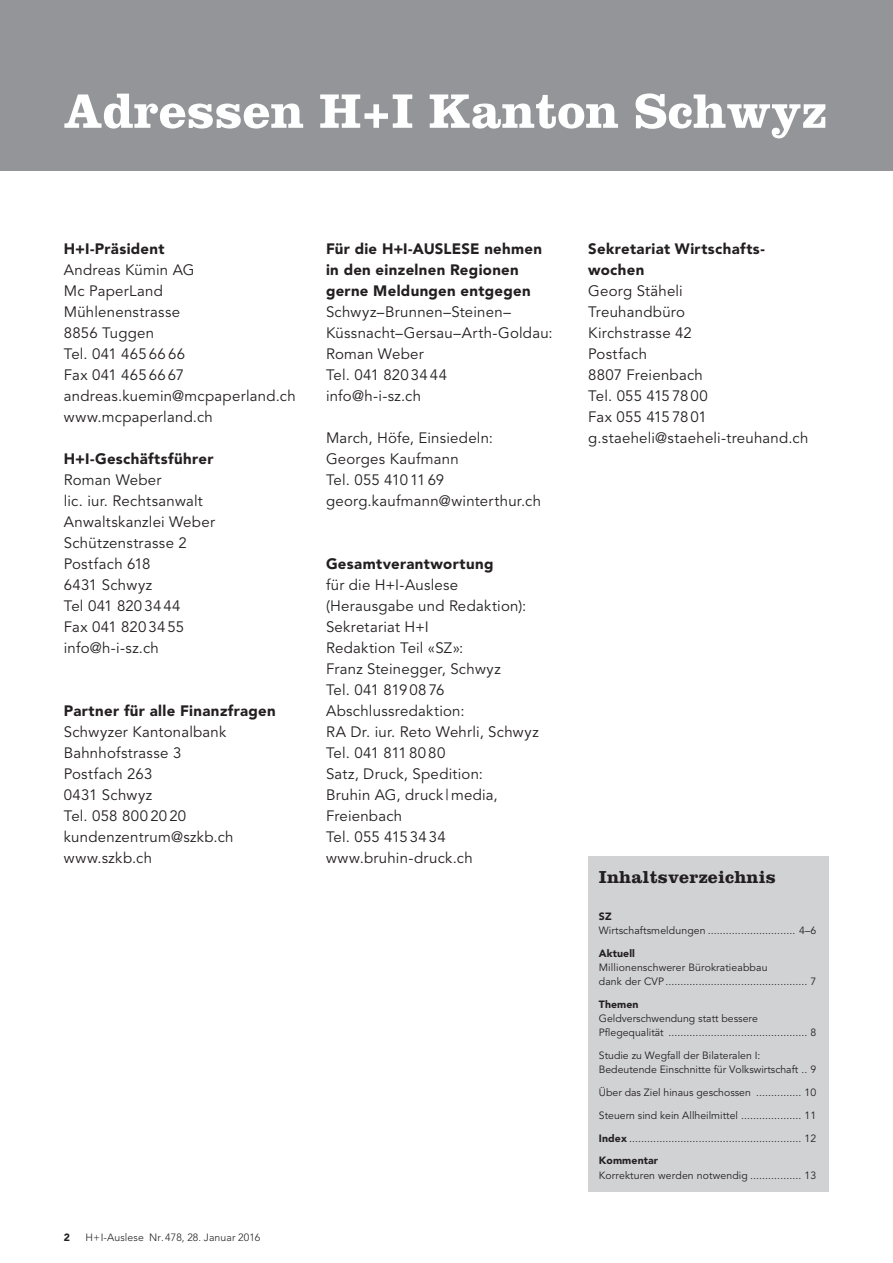
<style>
.page{position:relative;width:893px;height:1263px;background:#fff}
.page>*{position:absolute;margin:0;border:0;box-sizing:border-box;transform-origin:0 0}
.t1{font:700 50.25px "Clarendon";color:#fff}
.t2{font:700 18px "Clarendon";letter-spacing:.01em;color:#231f20}
.t3{font:15px/21px "Avenir";letter-spacing:.015em;color:#231f20}
.t4{font:900 15px/21px "Avenir";letter-spacing:.025em;color:#231f20}
.t5{font:10.5px/14.2px "Avenir";color:#231f20}
.t6{font:300 10.5px "Avenir";letter-spacing:.01em;color:#231f20}
.t7{font:900 10.5px "Avenir";letter-spacing:.01em;color:#231f20}
.s1{font-weight:900}
</style>
<div class="page">
<div style="left:0;top:0;width:893px;height:170px;background:#939598"></div>
<div style="left:588px;top:856px;width:241px;height:335px;background:#d1d2d4"></div>
<h1 class="t1" style="left:64px;top:81px;width:764px">Adressen H+I Kanton Schwyz</h1>
<p class="t4" style="left:64px;top:238px;width:102px">H+I-Präsident</p>
<p class="t3" style="left:64px;top:260px;width:233px">Andreas Kümin AG<br>Mc PaperLand<br>Mühlenenstrasse<br>8856 Tuggen<br>Tel. 041 465 66 66<br>Fax 041 465 66 67 andreas.kuemin@mcpaperland.ch www.mcpaperland.ch</p>
<p class="t4" style="left:64px;top:448px;width:151px">H+I-Geschäftsführer</p>
<p class="t3" style="left:64px;top:470px;width:153px">Roman Weber<br>lic. iur. Rechtsanwalt<br>Anwaltskanzlei Weber<br>Schützenstrasse 2<br>Postfach 618<br>6431 Schwyz<br>Tel 041 820 34 44<br>Fax 041 820 34 55 info@h-i-sz.ch</p>
<p class="t4" style="left:64px;top:700px;width:214px">Partner für alle Finanzfragen</p>
<p class="t3" style="left:64px;top:722px;width:171px">Schwyzer Kantonalbank<br>Bahnhofstrasse 3<br>Postfach 263<br>0431 Schwyz<br>Tel. 058 800 20 20 kundenzentrum@szkb.ch www.szkb.ch</p>
<p class="t4" style="left:326px;top:238px;width:218px">Für die H+I-AUSLESE nehmen in den einzelnen Regionen gerne Meldungen entgegen</p>
<p class="t3" style="left:326px;top:302px;width:228px">Schwyz–Brunnen–Steinen–<br>Küssnacht–Gersau–Arth-Goldau:<br>Roman Weber<br>Tel. 041 820 34 44<br>info@h-i-sz.ch</p>
<p class="t3" style="left:326px;top:428px;width:217px">March, Höfe, Einsiedeln:<br>Georges Kaufmann<br>Tel. 055 410 11 69 georg.kaufmann@winterthur.ch</p>
<p class="t4" style="left:326px;top:553px;width:169px">Gesamtverantwortung</p>
<p class="t3" style="left:326px;top:575px;width:214px">für die H+I-Auslese (Herausgabe und Redaktion):<br>Sekretariat H+I<br>Redaktion Teil «SZ»:<br>Franz Steinegger, Schwyz<br>Tel. 041 819 08 76<br>Abschlussredaktion:<br>RA Dr. iur. Reto Wehrli, Schwyz<br>Tel. 041 811 80 80<br>Satz, Druck, Spedition:<br>Bruhin AG, druck | media,<br>Freienbach<br>Tel. 055 415 34 34 www.bruhin-druck.ch</p>
<p class="t7" style="left:64px;top:1231px;width:8px">2</p>
<p class="t6" style="left:85px;top:1231px;width:176px">H+I-Auslese Nr. 478, 28. Januar 2016</p>
<p class="t4" style="left:588px;top:238px;width:178px">Sekretariat Wirtschafts&shy;wochen</p>
<p class="t3" style="left:588px;top:281px;width:222px">Georg Stäheli<br>Treuhandbüro<br>Kirchstrasse 42<br>Postfach<br>8807 Freienbach<br>Tel. 055 415 78 00<br>Fax 055 415 78 01 g.staeheli@staeheli-treuhand.ch</p>
<p class="t2" style="left:599px;top:866px;width:179px">Inhaltsverzeichnis</p>
<p class="t7" style="left:599px;top:909px;width:14px">SZ</p>
<p class="t5" style="left:599px;top:923px;width:219px">Wirtschaftsmeldungen ............................. 4–6</p>
<p class="t7" style="left:599px;top:946px;width:38px">Aktuell</p>
<p class="t5" style="left:599px;top:960px;width:219px">Millionenschwerer Bürokratieabbau<br>dank der CVP............................................... 7</p>
<p class="t7" style="left:599px;top:998px;width:41px">Themen</p>
<p class="t5" style="left:599px;top:1012px;width:219px">Geldverschwendung statt bessere<br>Pflegequalität .............................................. 8</p>
<p class="t5" style="left:599px;top:1049px;width:219px">Studie zu Wegfall der Bilateralen I:<br>Bedeutende Einschnitte für Volkswirtschaft .. 9</p>
<p class="t5" style="left:599px;top:1081px;width:219px;line-height:22.8px;text-align:justify">Über das Ziel hinaus geschossen ............... 10<br>Steuern sind kein Allheilmittel .................... 11<br><span class="s1">Index</span> ......................................................... 12<br><span class="s1">Kommentar</span></p>
<p class="t5" style="left:599px;top:1168px;width:219px">Korrekturen werden notwendig ................. 13</p>
</div>
